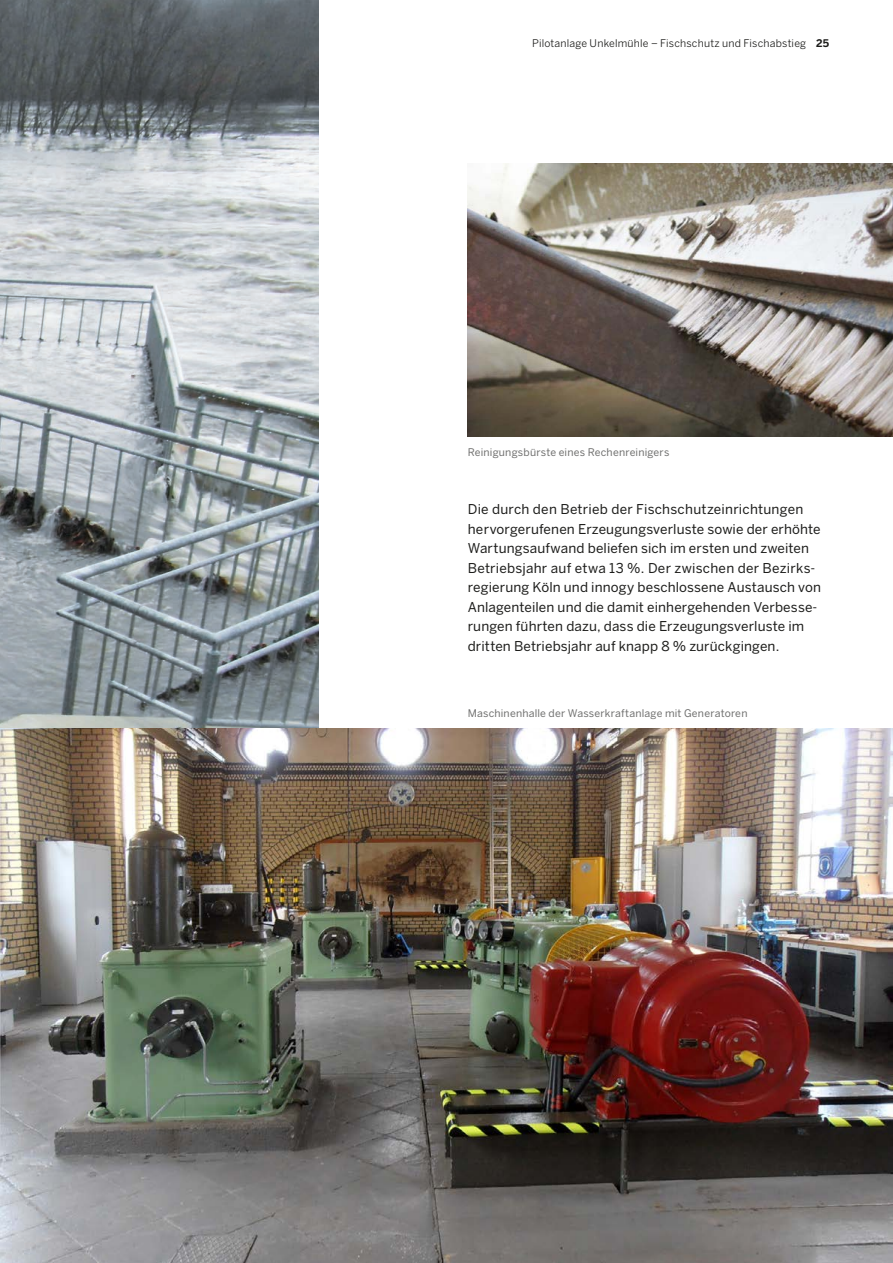
<style>
.page{position:relative;width:893px;height:1263px;background:#fff}
.page>*{position:absolute;margin:0;border:0;box-sizing:border-box;transform-origin:0 0}
.t1{font:13.5px/19.5px "Benton Sans";letter-spacing:.01em;color:#1d1d1b}
.t2{font:10.5px "Benton Sans";letter-spacing:.02em;color:#70706f}
.t3{font:10.5px "Benton Sans";letter-spacing:.02em;color:#1d1d1b}
.s1{font-weight:700}
</style>
<div class="page">
<img style="left:0;top:0;width:319px;height:729px">
<img style="left:468px;top:163px;width:425px;height:273px">
<img style="left:0;top:729px;width:893px;height:534px">
<p class="t3" style="left:532px;top:37px;width:299px">Pilotanlage Unkelmühle – Fischschutz und Fischabstieg <span class="s1">25</span></p>
<p class="t2" style="left:468px;top:446px;width:203px">Reinigungsbürste eines Rechenreinigers</p>
<p class="t1" style="left:468px;top:499px;width:355px">Die durch den Betrieb der Fischschutzeinrichtungen hervorgerufenen Erzeugungsverluste sowie der erhöhte Wartungsaufwand beliefen sich im ersten und zweiten Betriebsjahr auf etwa 13 %. Der zwischen der Bezirks&shy;regierung Köln und innogy beschlossene Austausch von Anlagenteilen und die damit einhergehenden Verbesse&shy;rungen führten dazu, dass die Erzeugungsverluste im dritten Betriebsjahr auf knapp 8 % zurückgingen.</p>
<p class="t2" style="left:468px;top:707px;width:281px">Maschinenhalle der Wasserkraftanlage mit Generatoren</p>
</div>
